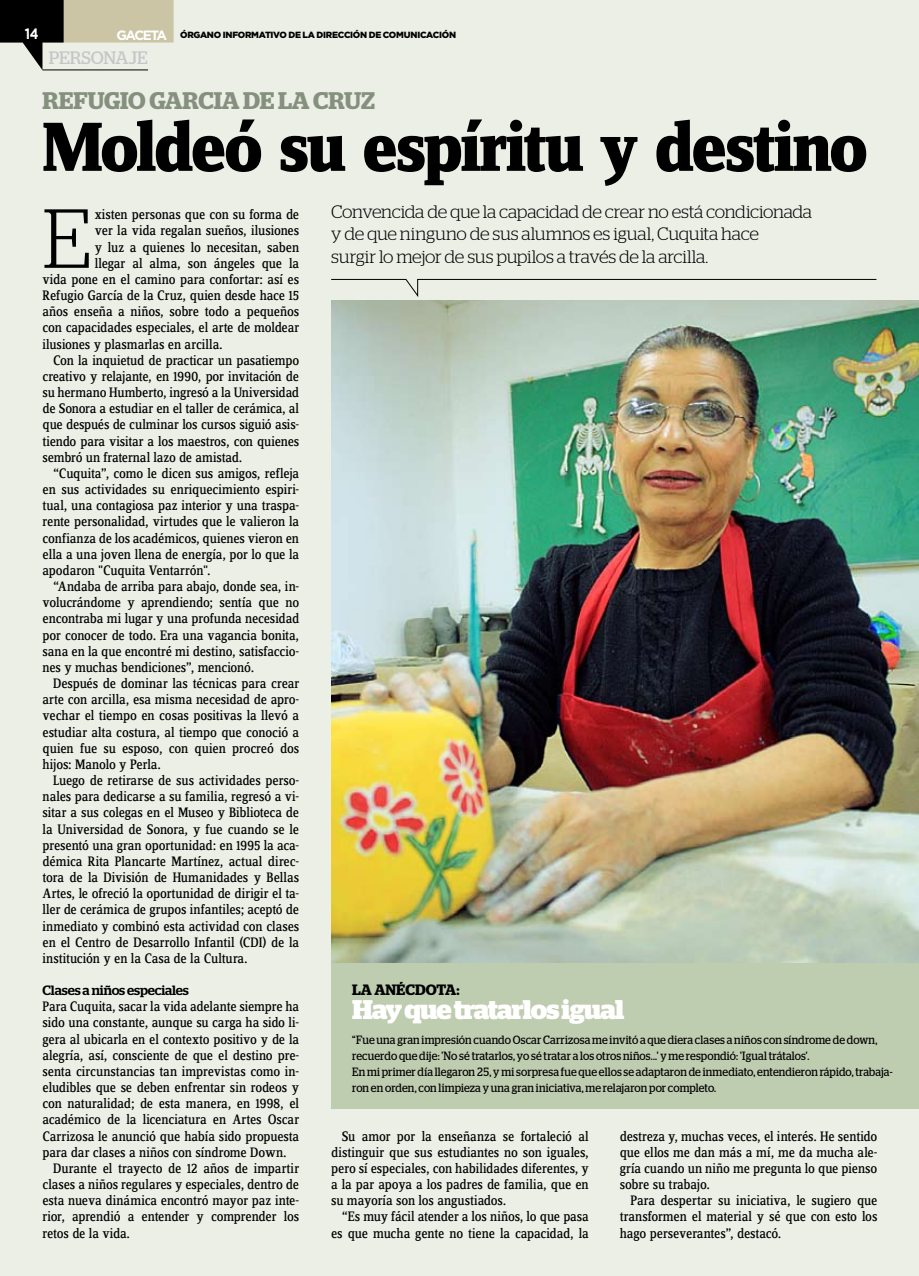
<style>
.page{position:relative;width:919px;height:1276px;background:#fff}
.page>*{position:absolute;margin:0;border:0;box-sizing:border-box;transform-origin:0 0}
.t1{font:300 83.55px "Stag";color:#000}
.t2{font:800 72px "Zine Serif Dis";letter-spacing:-.04em;color:#000}
.t3{font:700 27px "Stag";letter-spacing:-.03em;color:#fff}
.t4{font:600 24px "Stag";letter-spacing:-.005em;color:#85917e}
.t5{font:300 18px/22.5px "Stag";letter-spacing:-.015em;color:#000}
.t6{font:18px "Stag";color:#c5c6c8}
.t7{font:600 15px "Stag";color:#000}
.t8{font:700 15px "Gotham";color:#fff;scale:.85 1}
.t9{font:14.25px/16.2px "Zine Serif Dis";letter-spacing:-.015em;color:#000;text-align:justify}
.t10{font:500 13.5px "Stag";letter-spacing:-.01em;color:#000}
.t11{font:12px/16.2px "Stag";letter-spacing:.01em;color:#000;scale:.9 1}
.t12{font:900 9px "Gotham";letter-spacing:-.03em;color:#000}
.s1{font-weight:700;font-size:13.5px;color:#fff}
</style>
<div class="page">
<div style="left:0;top:0;width:918px;height:1276px;background:#ecefe6"></div>
<svg style="left:0;top:0;width:173px;height:70px"></svg>
<hr style="left:42px;top:70px;width:106px;height:1px;background:#000">
<div style="left:331px;top:963px;width:587px;height:145px;background:#beccaf"></div>
<svg style="left:331px;top:279px;width:545px;height:18px"></svg>
<img style="left:331px;top:300px;width:587px;height:663px">
<p class="t8" style="left:25px;top:25px;width:18px">14</p>
<p class="t12" style="left:117px;top:29px;width:341px"><span class="s1">GACETA</span> ÓRGANO INFORMATIVO DE LA DIRECCIÓN DE COMUNICACIÓN</p>
<p class="t6" style="left:49px;top:47px;width:12px">perso</p>
<p class="t6" style="left:103px;top:47px;width:45px">naje</p>
<h3 class="t4" style="left:43px;top:86px;width:61px">REFUGIO</h3>
<h3 class="t4" style="left:149px;top:86px;width:64px">GARCIA</h3>
<h3 class="t4" style="left:243px;top:86px;width:117px">DE LA CRUZ</h3>
<h2 class="t2" style="left:43px;top:109px;width:827px">Moldeó su espíritu y destino</h2>
<p class="t5" style="left:331px;top:200px;width:482px">Convencida de que la capacidad de crear no está condicionada y de que ninguno de sus alumnos es igual, Cuquita hace<br>surgir lo mejor de sus pupilos a través de la arcilla.</p>
<h1 class="t1" style="left:43px;top:191px;width:46px">E</h1>
<p class="t9" style="left:95px;top:207px;width:206px">xisten personas que con su forma de</p>
<p class="t9" style="left:95px;top:223px;width:206px">ver la vida regalan sueños, ilusiones</p>
<p class="t9" style="left:95px;top:239px;width:206px">y luz a quienes lo necesitan, saben</p>
<p class="t9" style="left:95px;top:256px;width:206px">llegar al alma, son ángeles que la</p>
<p class="t9" style="left:43px;top:272px;width:258px">vida pone en el camino para confortar: así es</p>
<p class="t9" style="left:43px;top:288px;width:258px">Refugio García de la Cruz, quien desde hace 15</p>
<p class="t9" style="left:43px;top:304px;width:258px">años enseña a niños, sobre todo a pequeños</p>
<p class="t9" style="left:43px;top:320px;width:258px">con capacidades especiales, el arte de moldear</p>
<p class="t9" style="left:43px;top:336px;width:182px">ilusiones y plasmarlas en arcilla.</p>
<p class="t9" style="left:53px;top:353px;width:247px">Con la inquietud de practicar un pasatiempo</p>
<p class="t9" style="left:43px;top:369px;width:258px">creativo y relajante, en 1990, por invitación de</p>
<p class="t9" style="left:43px;top:385px;width:258px">su hermano Humberto, ingresó a la Universidad</p>
<p class="t9" style="left:43px;top:401px;width:258px">de Sonora a estudiar en el taller de cerámica, al</p>
<p class="t9" style="left:43px;top:417px;width:258px">que después de culminar los cursos siguió asis-</p>
<p class="t9" style="left:43px;top:433px;width:258px">tiendo para visitar a los maestros, con quienes</p>
<p class="t9" style="left:43px;top:450px;width:201px">sembró un fraternal lazo de amistad.</p>
<p class="t9" style="left:53px;top:466px;width:247px">“Cuquita”, como le dicen sus amigos, refleja</p>
<p class="t9" style="left:43px;top:482px;width:258px">en sus actividades su enriquecimiento espiri-</p>
<p class="t9" style="left:43px;top:498px;width:258px">tual, una contagiosa paz interior y una traspa-</p>
<p class="t9" style="left:43px;top:514px;width:258px">rente personalidad, virtudes que le valieron la</p>
<p class="t9" style="left:43px;top:530px;width:258px">confianza de los académicos, quienes vieron en</p>
<p class="t9" style="left:43px;top:547px;width:258px">ella a una joven llena de energía, por lo que la</p>
<p class="t9" style="left:43px;top:563px;width:169px">apodaron "Cuquita Ventarrón".</p>
<p class="t9" style="left:53px;top:579px;width:247px">“Andaba de arriba para abajo, donde sea, in-</p>
<p class="t9" style="left:43px;top:595px;width:258px">volucrándome y aprendiendo; sentía que no</p>
<p class="t9" style="left:43px;top:611px;width:258px">encontraba mi lugar y una profunda necesidad</p>
<p class="t9" style="left:43px;top:627px;width:258px">por conocer de todo. Era una vagancia bonita,</p>
<p class="t9" style="left:43px;top:643px;width:258px">sana en la que encontré mi destino, satisfaccio-</p>
<p class="t9" style="left:43px;top:660px;width:213px">nes y muchas bendiciones”, mencionó.</p>
<p class="t9" style="left:53px;top:676px;width:247px">Después de dominar las técnicas para crear</p>
<p class="t9" style="left:43px;top:692px;width:258px">arte con arcilla, esa misma necesidad de apro-</p>
<p class="t9" style="left:43px;top:708px;width:258px">vechar el tiempo en cosas positivas la llevó a</p>
<p class="t9" style="left:43px;top:724px;width:258px">estudiar alta costura, al tiempo que conoció a</p>
<p class="t9" style="left:43px;top:740px;width:258px">quien fue su esposo, con quien procreó dos</p>
<p class="t9" style="left:43px;top:757px;width:120px">hijos: Manolo y Perla.</p>
<p class="t9" style="left:53px;top:773px;width:247px">Luego de retirarse de sus actividades perso-</p>
<p class="t9" style="left:43px;top:789px;width:258px">nales para dedicarse a su familia, regresó a vi-</p>
<p class="t9" style="left:43px;top:805px;width:258px">sitar a sus colegas en el Museo y Biblioteca de</p>
<p class="t9" style="left:43px;top:821px;width:258px">la Universidad de Sonora, y fue cuando se le</p>
<p class="t9" style="left:43px;top:837px;width:258px">presentó una gran oportunidad: en 1995 la aca-</p>
<p class="t9" style="left:43px;top:854px;width:258px">démica Rita Plancarte Martínez, actual direc-</p>
<p class="t9" style="left:43px;top:870px;width:258px">tora de la División de Humanidades y Bellas</p>
<p class="t9" style="left:43px;top:886px;width:258px">Artes, le ofreció la oportunidad de dirigir el ta-</p>
<p class="t9" style="left:43px;top:902px;width:258px">ller de cerámica de grupos infantiles; aceptó de</p>
<p class="t9" style="left:43px;top:918px;width:258px">inmediato y combinó esta actividad con clases</p>
<p class="t9" style="left:43px;top:934px;width:258px">en el Centro de Desarrollo Infantil (CDI) de la</p>
<p class="t9" style="left:43px;top:951px;width:206px">institución y en la Casa de la Cultura.</p>
<p class="t10" style="left:43px;top:982px;width:148px">Clases a niños especiales</p>
<p class="t9" style="left:43px;top:999px;width:258px">Para Cuquita, sacar la vida adelante siempre ha</p>
<p class="t9" style="left:43px;top:1015px;width:258px">sido una constante, aunque su carga ha sido li-</p>
<p class="t9" style="left:43px;top:1031px;width:258px">gera al ubicarla en el contexto positivo y de la</p>
<p class="t9" style="left:43px;top:1047px;width:258px">alegría, así, consciente de que el destino pre-</p>
<p class="t9" style="left:43px;top:1064px;width:258px">senta circunstancias tan imprevistas como in-</p>
<p class="t9" style="left:43px;top:1080px;width:258px">eludibles que se deben enfrentar sin rodeos y</p>
<p class="t9" style="left:43px;top:1096px;width:258px">con naturalidad; de esta manera, en 1998, el</p>
<p class="t9" style="left:43px;top:1112px;width:258px">académico de la licenciatura en Artes Oscar</p>
<p class="t9" style="left:43px;top:1128px;width:258px">Carrizosa le anunció que había sido propuesta</p>
<p class="t9" style="left:43px;top:1144px;width:245px">para dar clases a niños con síndrome Down.</p>
<p class="t9" style="left:53px;top:1160px;width:247px">Durante el trayecto de 12 años de impartir</p>
<p class="t9" style="left:43px;top:1177px;width:258px">clases a niños regulares y especiales, dentro de</p>
<p class="t9" style="left:43px;top:1193px;width:258px">esta nueva dinámica encontró mayor paz inte-</p>
<p class="t9" style="left:43px;top:1209px;width:258px">rior, aprendió a entender y comprender los</p>
<p class="t9" style="left:43px;top:1225px;width:89px">retos de la vida.</p>
<p class="t7" style="left:352px;top:981px;width:109px">LA ANÉCDOTA:</p>
<h3 class="t3" style="left:352px;top:994px;width:273px">Hay que tratarlos igual</h3>
<p class="t11" style="left:352px;top:1031px;width:602px">“Fue una gran impresión cuando Oscar Carrizosa me invitó a que diera clases a niños con síndrome de down, recuerdo que dije: 'No sé tratarlos, yo sé tratar a los otros niños...' y me respondió: 'Igual trátalos'.<br>En mi primer día llegaron 25, y mi sorpresa fue que ellos se adaptaron de inmediato, entendieron rápido, trabaja&shy;ron en orden, con limpieza y una gran iniciativa, me relajaron por completo.</p>
<p class="t9" style="left:331px;top:1128px;width:259px;text-indent:11px">Su amor por la enseñanza se fortaleció al distinguir que sus estudiantes no son iguales, pero sí especiales, con habilidades diferentes, y a la par apoya a los padres de familia, que en su mayoría son los angustiados.</p>
<p class="t9" style="left:331px;top:1209px;width:259px;text-align:right">“Es muy fácil atender a los niños, lo que pasa es que mucha gente no tiene la capacidad, la</p>
<p class="t9" style="left:619px;top:1128px;width:259px">destreza y, muchas veces, el interés. He sentido que ellos me dan más a mí, me da mucha ale&shy;gría cuando un niño me pregunta lo que pienso sobre su trabajo.</p>
<p class="t9" style="left:619px;top:1193px;width:259px;text-indent:11px">Para despertar su iniciativa, le sugiero que transformen el material y sé que con esto los hago perseverantes”, destacó.</p>
</div>
